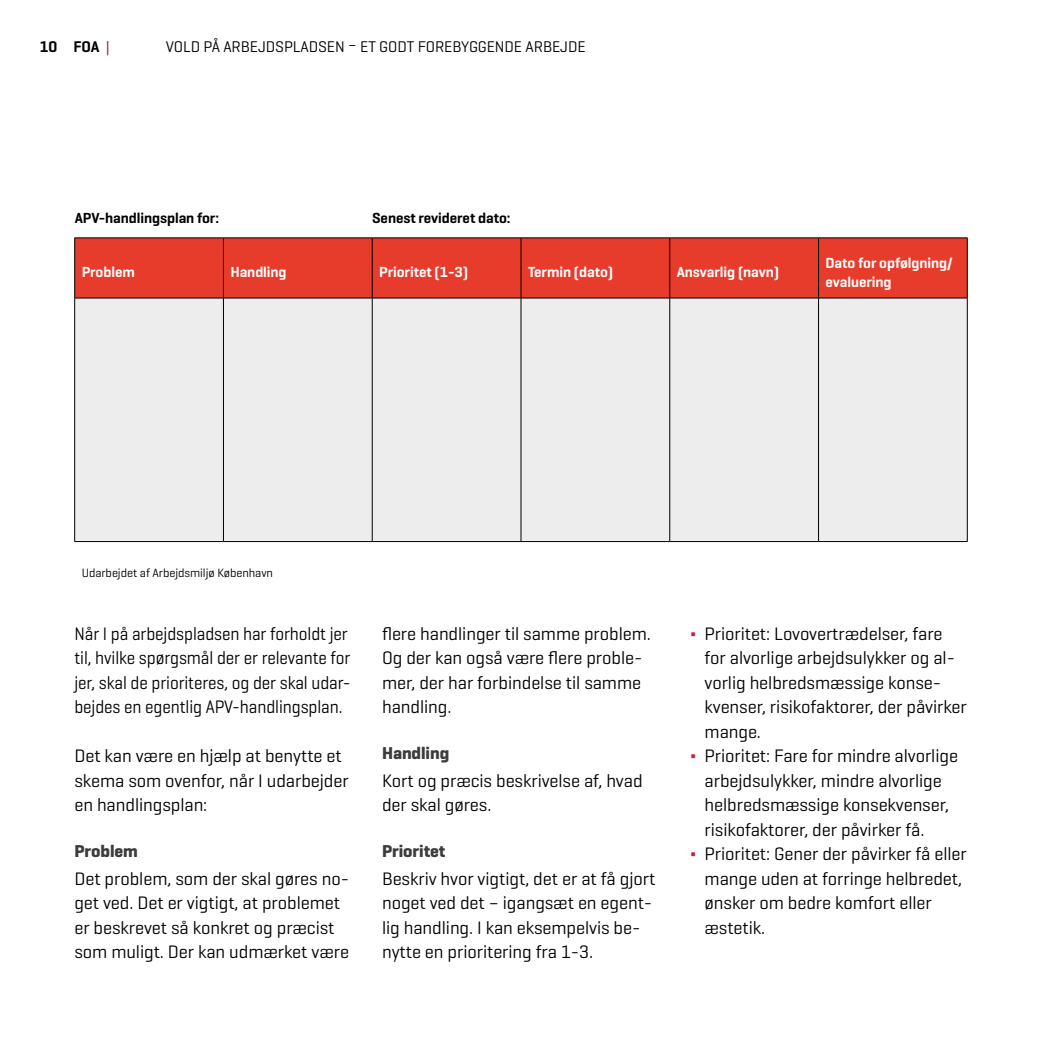
<style>
.page{position:relative;width:1042px;height:1042px;background:#fff}
.page>*{position:absolute;margin:0;border:0;box-sizing:border-box;transform-origin:0 0}
.t1{font:18.38px/24.5px "Geogrotesque";letter-spacing:-.005em;color:#000}
.t2{font:18.38px/24.5px "Geogrotesque";letter-spacing:-.005em;color:#000;scale:.93 1}
.t3{font:700 17.5px "Geogrotesque";letter-spacing:-.005em;color:#3c3c3b}
.t4{font:15.75px "Geogrotesque";letter-spacing:-.005em;color:#000}
.t5{font:600 15.75px "Geogrotesque";color:#000}
.t6{font:600 14.88px/19.2px "Geogrotesque";letter-spacing:-.005em;color:#fff}
.t7{font:600 14.88px "Geogrotesque";letter-spacing:-.005em;color:#000}
.t8{font:12.25px "Geogrotesque";letter-spacing:-.005em;color:#000}
.s1{font-weight:400;color:#ae1122}
.s2{color:#ba2a30}
</style>
<div class="page">
<div style="left:75px;top:239px;width:892px;height:59px;background:#e73b2b"></div>
<div style="left:75px;top:299px;width:892px;height:242px;background:#ededed"></div>
<hr style="left:74px;top:238px;width:1px;height:60px;background:#000">
<hr style="left:223px;top:238px;width:1px;height:60px;background:#000">
<hr style="left:372px;top:238px;width:1px;height:60px;background:#000">
<hr style="left:521px;top:238px;width:1px;height:60px;background:#000">
<hr style="left:669px;top:238px;width:1px;height:60px;background:#000">
<hr style="left:818px;top:238px;width:1px;height:60px;background:#000">
<hr style="left:967px;top:238px;width:1px;height:60px;background:#000">
<hr style="left:74px;top:298px;width:149px;height:1px;background:#000">
<hr style="left:74px;top:298px;width:1px;height:243px;background:#000">
<hr style="left:223px;top:298px;width:149px;height:1px;background:#000">
<hr style="left:223px;top:298px;width:1px;height:243px;background:#000">
<hr style="left:372px;top:298px;width:149px;height:1px;background:#000">
<hr style="left:372px;top:298px;width:1px;height:243px;background:#000">
<hr style="left:521px;top:298px;width:149px;height:1px;background:#000">
<hr style="left:521px;top:298px;width:1px;height:243px;background:#000">
<hr style="left:670px;top:298px;width:148px;height:1px;background:#000">
<hr style="left:669px;top:298px;width:1px;height:243px;background:#000">
<hr style="left:818px;top:298px;width:149px;height:1px;background:#000">
<hr style="left:818px;top:298px;width:1px;height:243px;background:#000">
<hr style="left:967px;top:298px;width:1px;height:243px;background:#000">
<hr style="left:74px;top:541px;width:149px;height:1px;background:#000">
<hr style="left:223px;top:541px;width:149px;height:1px;background:#000">
<hr style="left:372px;top:541px;width:149px;height:1px;background:#000">
<hr style="left:521px;top:541px;width:149px;height:1px;background:#000">
<hr style="left:670px;top:541px;width:148px;height:1px;background:#000">
<hr style="left:818px;top:541px;width:149px;height:1px;background:#000">
<hr style="left:74px;top:238px;width:149px;height:1px;background:#000">
<hr style="left:223px;top:238px;width:149px;height:1px;background:#000">
<hr style="left:372px;top:238px;width:149px;height:1px;background:#000">
<hr style="left:521px;top:238px;width:149px;height:1px;background:#000">
<hr style="left:670px;top:238px;width:148px;height:1px;background:#000">
<hr style="left:818px;top:238px;width:149px;height:1px;background:#000">
<p class="t5" style="left:40px;top:36px;width:72px">10 FOA <span class="s1">|</span></p>
<p class="t4" style="left:166px;top:36px;width:421px">VOLD PÅ ARBEJDSPLADSEN – ET GODT FOREBYGGENDE ARBEJDE</p>
<p class="t7" style="left:75px;top:209px;width:146px">APV-handlingsplan for:</p>
<p class="t7" style="left:372px;top:209px;width:140px">Senest revideret dato:</p>
<p class="t6" style="left:82px;top:263px;width:55px">Problem</p>
<p class="t6" style="left:230px;top:263px;width:58px">Handling</p>
<p class="t6" style="left:379px;top:263px;width:90px">Prioritet (1-3)</p>
<p class="t6" style="left:528px;top:263px;width:87px">Termin (dato)</p>
<p class="t6" style="left:677px;top:263px;width:104px">Ansvarlig (navn)</p>
<p class="t6" style="left:825px;top:253px;width:129px">Dato for opfølgning/ evaluering</p>
<p class="t8" style="left:82px;top:565px;width:193px">Udarbejdet af Arbejdsmiljø København</p>
<p class="t2" style="left:74px;top:620px;width:299px">Når I på arbejdspladsen har forholdt jer til, hvilke spørgsmål der er relevante for jer, skal de prioriteres, og der skal udar&shy;bejdes en egentlig APV-handlingsplan.</p>
<p class="t1" style="left:74px;top:743px;width:276px">Det kan være en hjælp at benytte et skema som ovenfor, når I udarbejder en handlingsplan:</p>
<p class="t3" style="left:74px;top:840px;width:65px">Problem</p>
<p class="t1" style="left:74px;top:865px;width:276px">Det problem, som der skal gøres no&shy;get ved. Det er vigtigt, at problemet er beskrevet så konkret og præcist som muligt. Der kan udmærket være</p>
<p class="t1" style="left:382px;top:620px;width:270px">flere handlinger til samme problem.<br>Og der kan også være flere proble&shy;mer, der har forbindelse til samme handling.</p>
<p class="t3" style="left:382px;top:742px;width:69px">Handling</p>
<p class="t1" style="left:382px;top:767px;width:262px">Kort og præcis beskrivelse af, hvad der skal gøres.</p>
<p class="t3" style="left:382px;top:840px;width:65px">Prioritet</p>
<p class="t1" style="left:382px;top:865px;width:275px">Beskriv hvor vigtigt, det er at få gjort noget ved det – igangsæt en egent&shy;lig handling. I kan eksempelvis be&shy;nytte en prioritering fra 1-3.</p>
<p class="t1" style="left:690px;top:620px;width:254px"><span class="s2">∆</span> Prioritet: Lovovertrædelser, fare</p>
<p class="t1" style="left:704px;top:645px;width:252px">for alvorlige arbejdsulykker og al-</p>
<p class="t1" style="left:704px;top:669px;width:238px">vorlig helbredsmæssige konse-</p>
<p class="t1" style="left:704px;top:694px;width:264px">kvenser, risikofaktorer, der påvirker</p>
<p class="t1" style="left:704px;top:718px;width:58px">mange.</p>
<p class="t1" style="left:690px;top:743px;width:270px"><span class="s2">∆</span> Prioritet: Fare for mindre alvorlige</p>
<p class="t1" style="left:704px;top:767px;width:239px">arbejdsulykker, mindre alvorlige</p>
<p class="t1" style="left:704px;top:792px;width:246px">helbredsmæssige konsekvenser,</p>
<p class="t1" style="left:704px;top:816px;width:221px">risikofaktorer, der påvirker få.</p>
<p class="t1" style="left:690px;top:841px;width:279px"><span class="s2">∆</span> Prioritet: Gener der påvirker få eller</p>
<p class="t1" style="left:704px;top:865px;width:259px">mange uden at forringe helbredet,</p>
<p class="t1" style="left:704px;top:890px;width:229px">ønsker om bedre komfort eller</p>
<p class="t1" style="left:704px;top:914px;width:62px">æstetik.</p>
</div>
